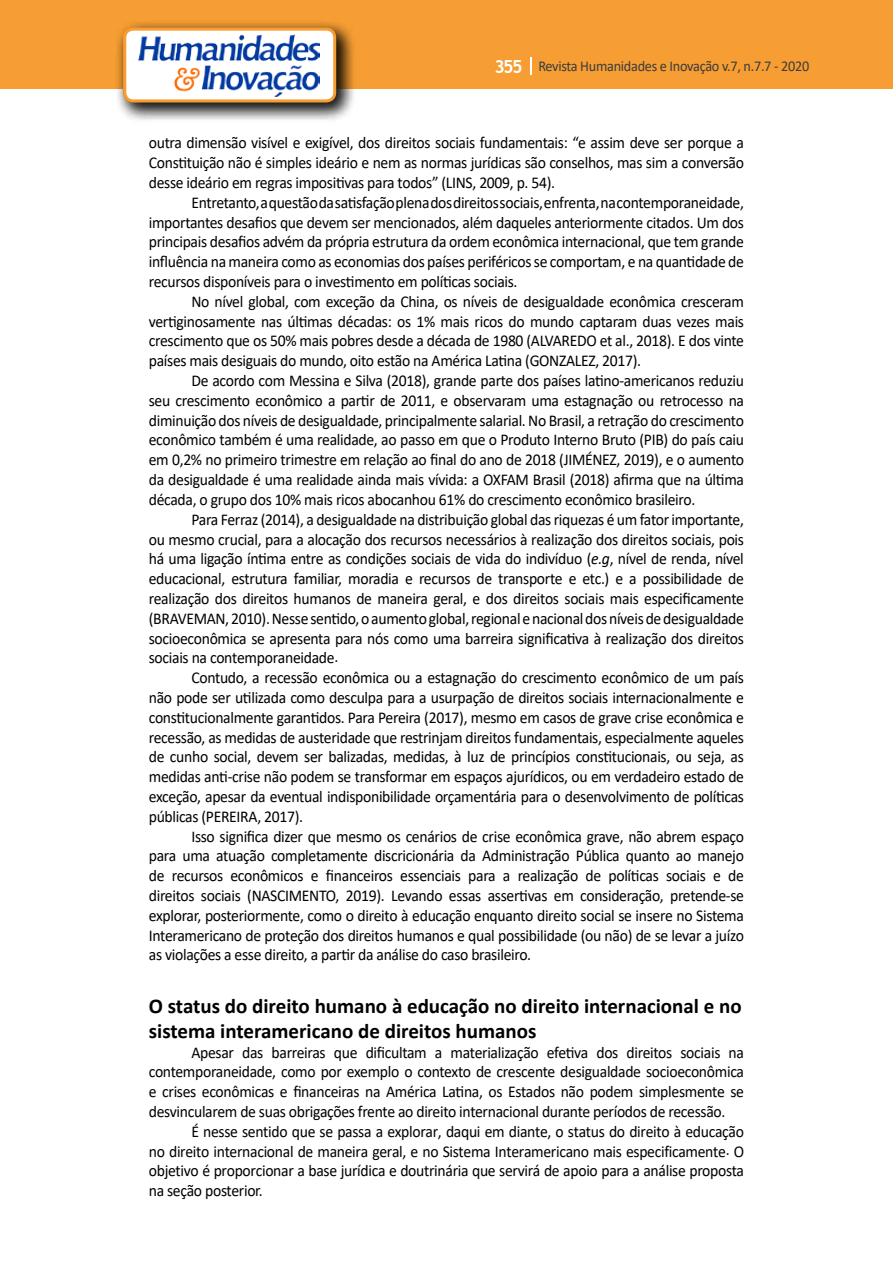
<style>
.page{position:relative;width:893px;height:1263px;background:#fff}
.page>*{position:absolute;margin:0;border:0;box-sizing:border-box;transform-origin:0 0}
.t1{font:700 21px/25.2px "Calibri";color:#000}
.t2{font:16.5px/19.8px "Calibri";letter-spacing:-.02em;color:#000;text-align:justify;scale:.95 1}
.t3{font:15px "Calibri";letter-spacing:-.02em;color:#3c3c3b;scale:.95 1}
.s1{font-family:"Trebuchet MS";font-weight:700;font-size:18px;color:#fff}
.s2{font-style:italic}
</style>
<div class="page">
<div style="left:0;top:0;width:893px;height:88px;background:#f69e34"></div>
<svg style="left:530px;top:57px;width:2px;height:18px"></svg>
<div style="left:115px;top:19px;width:241px;height:103px;background:#000;opacity:.75"></div>
<div style="left:125px;top:29px;width:210px;height:72px;background:#fff;border-radius:9px"></div>
<img style="left:139px;top:35px;width:180px;height:62px">
<div style="left:123px;top:28px;width:213px;height:74px;border:3px solid #f69e34;border-radius:9px"></div>
<p class="t3" style="left:495px;top:56px;width:333px"><span class="s1">355</span> Revista Humanidades e Inovação v.7, n.7.7 - 2020</p>
<p class="t2" style="left:149px;top:133px;width:628px">outra dimensão visível e exigível, dos direitos sociais fundamentais: “e assim deve ser porque a Constituição não é simples ideário e nem as normas jurídicas são conselhos, mas sim a conversão desse ideário em regras impositivas para todos” (LINS, 2009, p. 54).</p>
<p class="t2" style="left:149px;top:192px;width:628px;text-indent:43px">Entretanto, a questão da satisfação plena dos direitos sociais, enfrenta, na contemporaneidade, importantes desafios que devem ser mencionados, além daqueles anteriormente citados. Um dos principais desafios advém da própria estrutura da ordem econômica internacional, que tem grande influência na maneira como as economias dos países periféricos se comportam, e na quantidade de recursos disponíveis para o investimento em políticas sociais.</p>
<p class="t2" style="left:149px;top:291px;width:628px;text-indent:43px">No nível global, com exceção da China, os níveis de desigualdade econômica cresceram vertiginosamente nas últimas décadas: os 1% mais ricos do mundo captaram duas vezes mais crescimento que os 50% mais pobres desde a década de 1980 (ALVAREDO et al., 2018). E dos vinte países mais desiguais do mundo, oito estão na América Latina (GONZALEZ, 2017).</p>
<p class="t2" style="left:149px;top:370px;width:628px;text-indent:43px">De acordo com Messina e Silva (2018), grande parte dos países latino-americanos reduziu seu crescimento econômico a partir de 2011, e observaram uma estagnação ou retrocesso na diminuição dos níveis de desigualdade, principalmente salarial. No Brasil, a retração do crescimento econômico também é uma realidade, ao passo em que o Produto Interno Bruto (PIB) do país caiu em 0,2% no primeiro trimestre em relação ao final do ano de 2018 (JIMÉNEZ, 2019), e o aumento da desigualdade é uma realidade ainda mais vívida: a OXFAM Brasil (2018) afirma que na última década, o grupo dos 10% mais ricos abocanhou 61% do crescimento econômico brasileiro.</p>
<p class="t2" style="left:149px;top:509px;width:628px;text-indent:43px">Para Ferraz (2014), a desigualdade na distribuição global das riquezas é um fator importante, ou mesmo crucial, para a alocação dos recursos necessários à realização dos direitos sociais, pois há uma ligação íntima entre as condições sociais de vida do indivíduo (<span class="s2">e.g</span>, nível de renda, nível educacional, estrutura familiar, moradia e recursos de transporte e etc.) e a possibilidade de realização dos direitos humanos de maneira geral, e dos direitos sociais mais especificamente (BRAVEMAN, 2010). Nesse sentido, o aumento global, regional e nacional dos níveis de desigualdade socioeconômica se apresenta para nós como uma barreira significativa à realização dos direitos sociais na contemporaneidade.</p>
<p class="t2" style="left:149px;top:667px;width:628px;text-indent:43px">Contudo, a recessão econômica ou a estagnação do crescimento econômico de um país não pode ser utilizada como desculpa para a usurpação de direitos sociais internacionalmente e constitucionalmente garantidos. Para Pereira (2017), mesmo em casos de grave crise econômica e recessão, as medidas de austeridade que restrinjam direitos fundamentais, especialmente aqueles de cunho social, devem ser balizadas, medidas, à luz de princípios constitucionais, ou seja, as medidas anti-crise não podem se transformar em espaços ajurídicos, ou em verdadeiro estado de exceção, apesar da eventual indisponibilidade orçamentária para o desenvolvimento de políticas públicas (PEREIRA, 2017).</p>
<p class="t2" style="left:149px;top:826px;width:628px;text-indent:43px">Isso significa dizer que mesmo os cenários de crise econômica grave, não abrem espaço para uma atuação completamente discricionária da Administração Pública quanto ao manejo de recursos econômicos e financeiros essenciais para a realização de políticas sociais e de direitos sociais (NASCIMENTO, 2019). Levando essas assertivas em consideração, pretende-se explorar, posteriormente, como o direito à educação enquanto direito social se insere no Sistema Interamericano de proteção dos direitos humanos e qual possibilidade (ou não) de se levar a juízo as violações a esse direito, a partir da análise do caso brasileiro.</p>
<p class="t1" style="left:149px;top:993px;width:594px">O status do direito humano à educação no direito internacional e no sistema interamericano de direitos humanos</p>
<p class="t2" style="left:149px;top:1042px;width:628px;text-indent:43px">Apesar das barreiras que dificultam a materialização efetiva dos direitos sociais na contemporaneidade, como por exemplo o contexto de crescente desigualdade socioeconômica e crises econômicas e financeiras na América Latina, os Estados não podem simplesmente se desvincularem de suas obrigações frente ao direito internacional durante períodos de recessão.</p>
<p class="t2" style="left:149px;top:1121px;width:628px;text-indent:43px">É nesse sentido que se passa a explorar, daqui em diante, o status do direito à educação no direito internacional de maneira geral, e no Sistema Interamericano mais especificamente. O objetivo é proporcionar a base jurídica e doutrinária que servirá de apoio para a análise proposta na seção posterior.</p>
</div>
